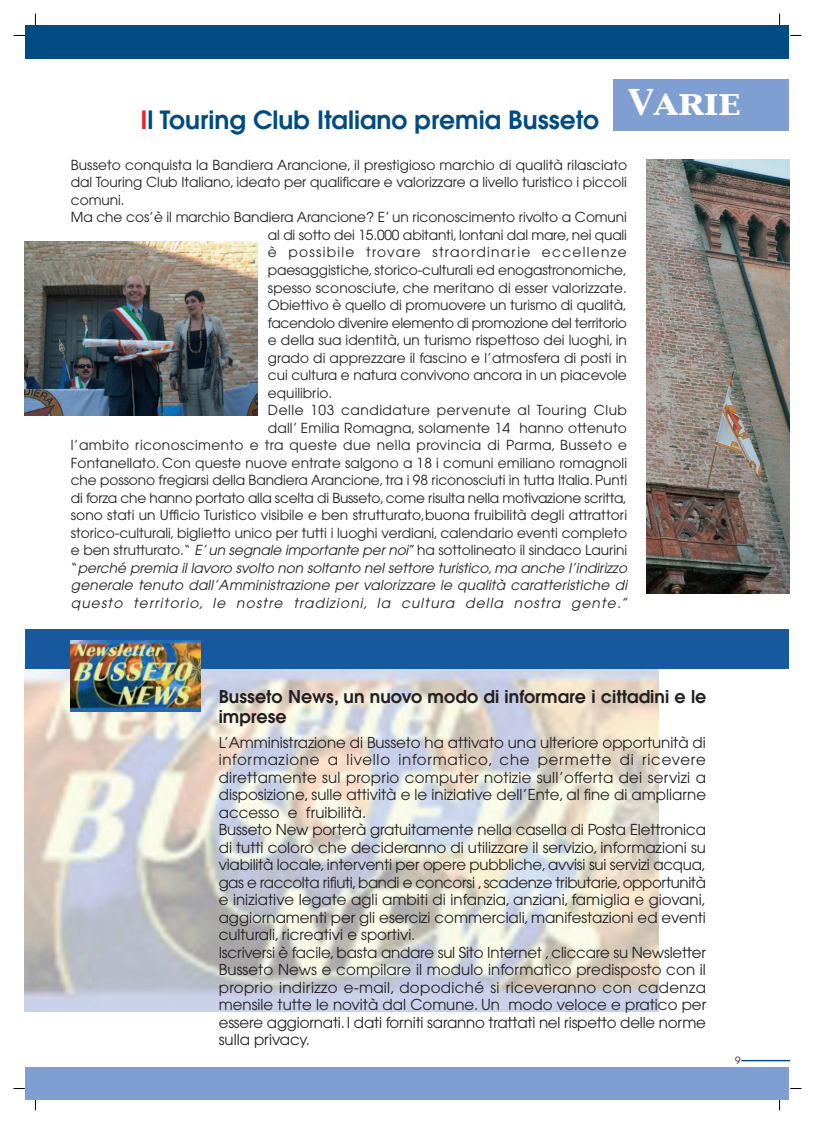
<style>
.page{position:relative;width:815px;height:1124px;background:#fff}
.page>*{position:absolute;margin:0;border:0;box-sizing:border-box;transform-origin:0 0}
.t1{font:31.25px "Capitals";color:#fff;scale:1.2 1}
.t2{font:600 25px "Avant Garde";color:#004b82}
.t3{font:600 17.5px/20px "Avant Garde";letter-spacing:.005em;color:#231f20}
.t4{font:15px/17.5px "Avant Garde";color:#231f20}
.t5{font:13.75px "Avant Garde";color:#231f20}
.t6{font:italic 13.75px "Avant Garde";letter-spacing:.015em;color:#231f20}
.t7{font:13.75px "Avant Garde";letter-spacing:.03em;color:#231f20}
.t8{font:italic 13.75px "Avant Garde";letter-spacing:.085em;color:#231f20}
.t9{font:13.75px "Avant Garde";letter-spacing:-.02em;color:#231f20}
.t10{font:13.75px "Avant Garde";letter-spacing:.035em;color:#231f20}
.t11{font:13.75px "Avant Garde";letter-spacing:.095em;color:#231f20}
.t12{font:10px "Avant Garde";color:#231f20}
.s1{color:#ee1d23}
.s2{font-style:italic}
.s3{font-style:normal}
</style>
<div class="page">
<svg style="left:35px;top:1098px;width:1px;height:12px"></svg>
<svg style="left:779px;top:1098px;width:1px;height:12px"></svg>
<img style="left:25px;top:668px;width:634px;height:343px">
<div style="left:613px;top:79px;width:176px;height:52px;background:#7f9fd2"></div>
<div style="left:25px;top:1066px;width:763px;height:32px;background:#7f9fd2"></div>
<div style="left:25px;top:25px;width:763px;height:33px;background:#004b82"></div>
<hr style="left:741px;top:1059px;width:49px;height:2px;background:#004b82">
<img style="left:646px;top:159px;width:143px;height:434px">
<img style="left:25px;top:241px;width:232px;height:175px">
<div style="left:25px;top:629px;width:763px;height:39px;background:#16599f"></div>
<img style="left:71px;top:640px;width:130px;height:71px">
<h2 class="t2" style="left:140px;top:111px;width:460px"><span class="s1">I</span>l Touring Club Italiano premia Busseto</h2>
<h1 class="t1" style="left:628px;top:86px;width:95px">Varie</h1>
<p class="t5" style="left:71px;top:160px;width:558px">Busseto conquista la Bandiera Arancione, il prestigioso marchio di qualità rilasciato</p>
<p class="t5" style="left:71px;top:177px;width:558px">dal Touring Club Italiano, ideato per qualificare e valorizzare a livello turistico i piccoli</p>
<p class="t5" style="left:71px;top:195px;width:55px">comuni.</p>
<p class="t5" style="left:71px;top:212px;width:558px">Ma che cos’è il marchio Bandiera Arancione? E’ un riconoscimento rivolto a Comuni</p>
<p class="t5" style="left:268px;top:230px;width:360px">al di sotto dei 15.000 abitanti, lontani dal mare, nei quali</p>
<p class="t11" style="left:268px;top:247px;width:360px">è possibile trovare straordinarie eccellenze</p>
<p class="t5" style="left:268px;top:265px;width:360px">paesaggistiche, storico-culturali ed enogastronomiche,</p>
<p class="t5" style="left:268px;top:282px;width:360px">spesso sconosciute, che meritano di esser valorizzate.</p>
<p class="t5" style="left:268px;top:300px;width:360px">Obiettivo è quello di promuovere un turismo di qualità,</p>
<p class="t9" style="left:268px;top:317px;width:360px">facendolo divenire elemento di promozione del territorio</p>
<p class="t5" style="left:268px;top:335px;width:361px">e della sua identità, un turismo rispettoso dei luoghi, in</p>
<p class="t5" style="left:268px;top:352px;width:361px">grado di apprezzare il fascino e l’atmosfera di posti in</p>
<p class="t5" style="left:268px;top:370px;width:360px">cui cultura e natura convivono ancora in un piacevole</p>
<p class="t5" style="left:268px;top:387px;width:66px">equilibrio.</p>
<p class="t10" style="left:268px;top:405px;width:360px">Delle 103 candidature pervenute al Touring Club</p>
<p class="t5" style="left:268px;top:422px;width:360px">dall’ Emilia Romagna, solamente 14 hanno ottenuto</p>
<p class="t7" style="left:71px;top:440px;width:558px">l’ambito riconoscimento e tra queste due nella provincia di Parma, Busseto e</p>
<p class="t5" style="left:71px;top:457px;width:558px">Fontanellato. Con queste nuove entrate salgono a 18 i comuni emiliano romagnoli</p>
<p class="t5" style="left:71px;top:475px;width:558px">che possono fregiarsi della Bandiera Arancione, tra i 98 riconosciuti in tutta Italia. Punti</p>
<p class="t5" style="left:71px;top:492px;width:558px">di forza che hanno portato alla scelta di Busseto, come risulta nella motivazione scritta,</p>
<p class="t5" style="left:71px;top:510px;width:558px">sono stati un Ufficio Turistico visibile e ben strutturato,buona fruibilità degli attrattori</p>
<p class="t5" style="left:71px;top:527px;width:558px">storico-culturali, biglietto unico per tutti i luoghi verdiani, calendario eventi completo</p>
<p class="t5" style="left:71px;top:545px;width:558px">e ben strutturato.“ <span class="s2">E’un segnale importante per noi</span>” ha sottolineato il sindaco Laurini</p>
<p class="t6" style="left:71px;top:562px;width:560px"><span class="s3">“</span> perché premia il lavoro svolto non soltanto nel settore turistico,ma anche l’indirizzo</p>
<p class="t6" style="left:71px;top:580px;width:560px">generale tenuto dall’Amministrazione per valorizzare le qualità caratteristiche di</p>
<p class="t8" style="left:71px;top:597px;width:560px">questo territorio, le nostre tradizioni, la cultura della nostra gente.”</p>
<p class="t3" style="left:219px;top:688px;width:489px">Busseto News, un nuovo modo di informare i cittadini e le imprese</p>
<p class="t4" style="left:219px;top:734px;width:489px">L’Amministrazione di Busseto ha attivato una ulteriore opportunità di informazione a livello informatico, che permette di ricevere direttamente sul proprio computer notizie sull’offerta dei servizi a disposizione, sulle attività e le iniziative dell’Ente, al fine di ampliarne accesso e fruibilità.<br>Busseto New porterà gratuitamente nella casella di Posta Elettronica di tutti coloro che decideranno di utilizzare il servizio, informazioni su viabilità locale, interventi per opere pubbliche, avvisi sui servizi acqua, gas e raccolta rifiuti, bandi e concorsi , scadenze tributarie, opportunità e iniziative legate agli ambiti di infanzia, anziani, famiglia e giovani, aggiornamenti per gli esercizi commerciali, manifestazioni ed eventi culturali, ricreativi e sportivi.<br>Iscriversi è facile, basta andare sul Sito Internet , cliccare su Newsletter Busseto News e compilare il modulo informatico predisposto con il proprio indirizzo e-mail, dopodiché si riceveranno con cadenza mensile tutte le novità dal Comune. Un modo veloce e pratico per essere aggiornati. I dati forniti saranno trattati nel rispetto delle norme sulla privacy.</p>
<p class="t12" style="left:735px;top:1056px;width:7px">9</p>
</div>
